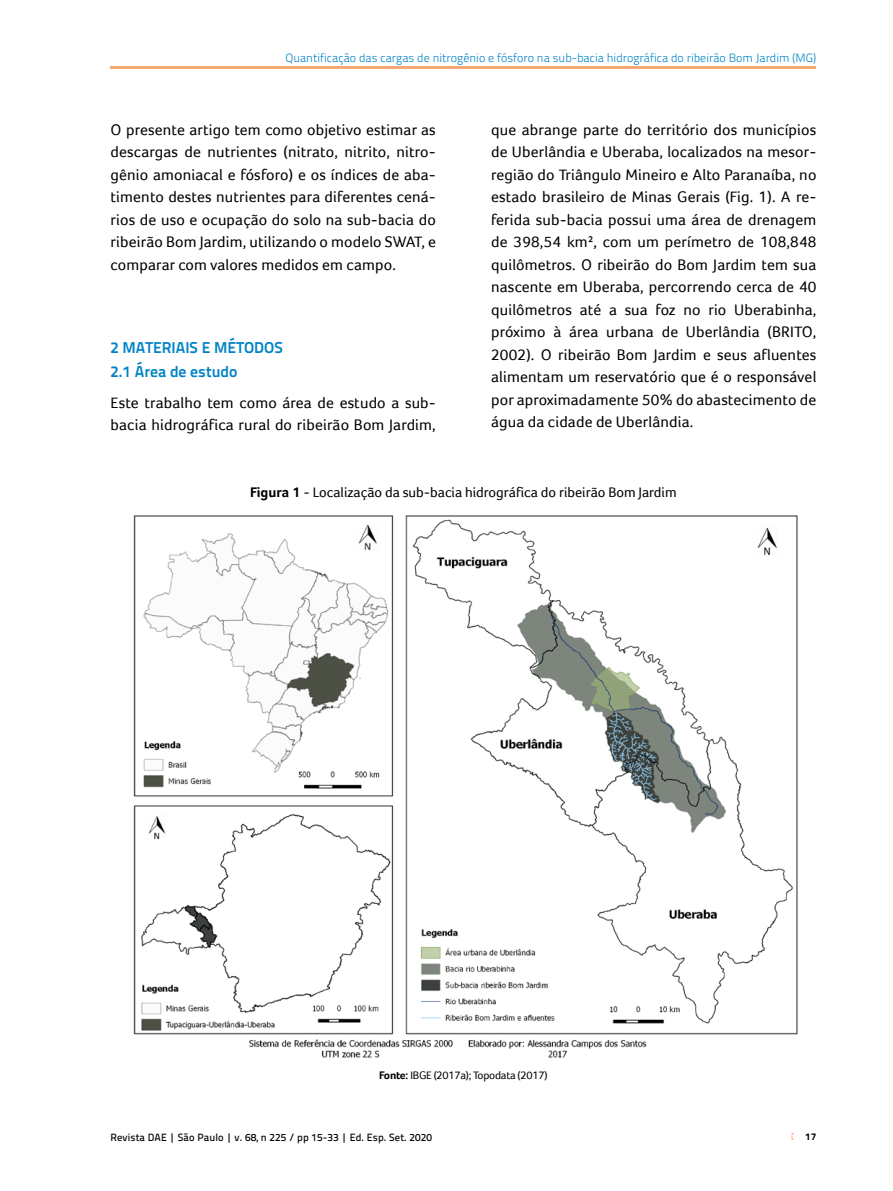
<style>
.page{position:relative;width:893px;height:1191px;background:#fff}
.page>*{position:absolute;margin:0;border:0;box-sizing:border-box;transform-origin:0 0}
.t1{font:15.75px/22.5px "Foco";letter-spacing:.01em;color:#000;text-align:justify}
.t2{font:700 15.75px/23.7px "Titillium Text 22 L";color:#0083c6}
.t3{font:14.25px "Foco";color:#000}
.t4{font:300 12px "Titillium Text 22 L";color:#0083c6}
.t5{font:11.25px "Foco";letter-spacing:-.02em;color:#000}
.t6{font:500 10.5px "Titillium Text 22 L";letter-spacing:.01em;color:#000}
.t7{font:800 9.75px "Titillium Text 22 L";color:#000}
.s1{font-weight:700}
</style>
<div class="page">
<svg style="left:791px;top:1133px;width:2px;height:6px"></svg>
<hr style="left:111px;top:66px;width:705px;height:3px;background:#f9a773">
<img style="left:133px;top:515px;width:665px;height:543px">
<p class="t4" style="left:285px;top:49px;width:532px">Quantificação das cargas de nitrogênio e fósforo na sub-bacia hidrográfica do ribeirão Bom Jardim (MG)</p>
<p class="t1" style="left:111px;top:118px;width:327px">O presente artigo tem como objetivo estimar as descargas de nutrientes (nitrato, nitrito, nitro&shy;gênio amoniacal e fósforo) e os índices de aba&shy;timento destes nutrientes para diferentes cená&shy;rios de uso e ocupação do solo na sub-bacia do ribeirão Bom Jardim, utilizando o modelo SWAT, e comparar com valores medidos em campo.</p>
<p class="t2" style="left:111px;top:335px;width:174px">2 MATERIAIS E MÉTODOS<br>2.1 Área de estudo</p>
<p class="t1" style="left:111px;top:391px;width:327px">Este trabalho tem como área de estudo a sub&shy;bacia hidrográfica rural do ribeirão Bom Jardim,</p>
<p class="t1" style="left:491px;top:118px;width:327px">que abrange parte do território dos municípios de Uberlândia e Uberaba, localizados na mesor&shy;região do Triângulo Mineiro e Alto Paranaíba, no estado brasileiro de Minas Gerais (Fig. 1). A re&shy;ferida sub-bacia possui uma área de drenagem de 398,54 km², com um perímetro de 108,848 quilômetros. O ribeirão do Bom Jardim tem sua nascente em Uberaba, percorrendo cerca de 40 quilômetros até a sua foz no rio Uberabinha, próximo à área urbana de Uberlândia (BRITO, 2002). O ribeirão Bom Jardim e seus afluentes alimentam um reservatório que é o responsável por aproximadamente 50% do abastecimento de água da cidade de Uberlândia.</p>
<p class="t3" style="left:250px;top:483px;width:428px"><span class="s1">Figura 1</span> - Localização da sub-bacia hidrográfica do ribeirão Bom Jardim</p>
<p class="t5" style="left:379px;top:1069px;width:170px"><span class="s1">Fonte:</span> IBGE (2017a); Topodata (2017)</p>
<p class="t6" style="left:111px;top:1129px;width:323px">Revista DAE | São Paulo | v. 68, n 225 / pp 15-33 | Ed. Esp. Set. 2020</p>
<p class="t7" style="left:805px;top:1129px;width:13px">17</p>
</div>
